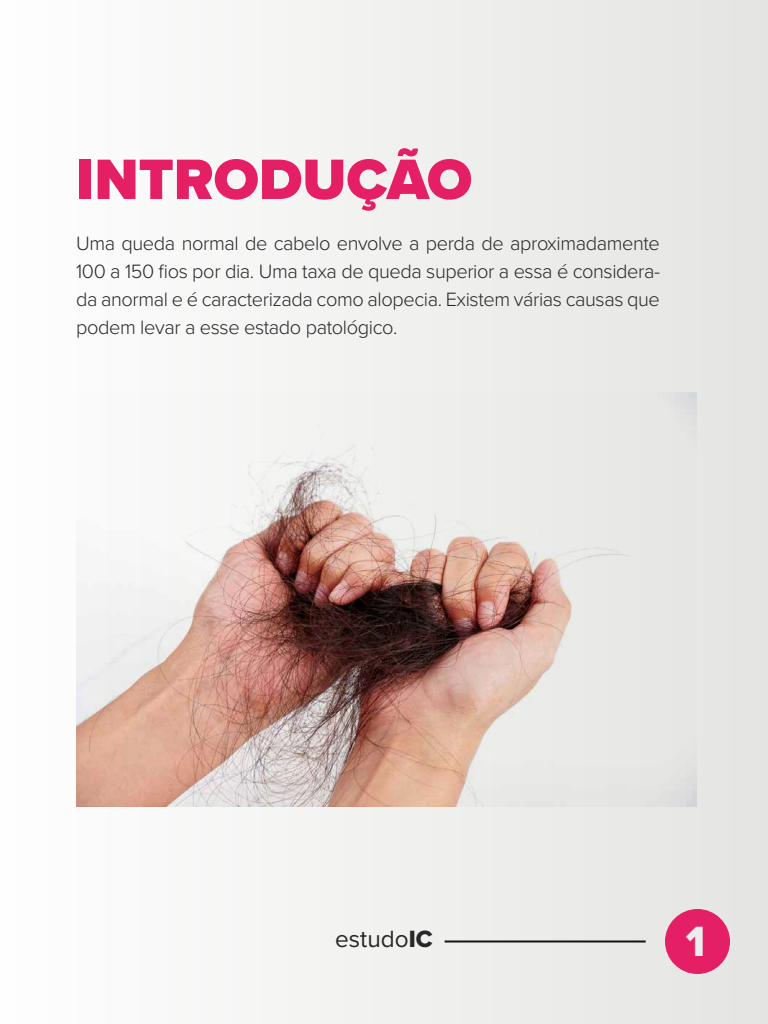
<style>
.page{position:relative;width:768px;height:1024px;background:#fff}
.page>*{position:absolute;margin:0;border:0;box-sizing:border-box;transform-origin:0 0}
.t1{font:900 59px "Proxima Nova";color:#e51f66}
.t2{font:43.9px "Proxima Nova Extrabld";color:#ebeded}
.t3{font:24.4px "Proxima Nova";color:#262828}
.t4{font:300 20px/28px "Proxima Nova";letter-spacing:-.02em;color:#262828;text-align:justify}
.s1{font-family:"Proxima Nova Extrabld"}
</style>
<div class="page">
<div style="left:0;top:0;width:768px;height:1024px;background:linear-gradient(to right,#fefefe,#e4e5e2)"></div>
<div style="left:665px;top:909px;width:65px;height:65px;background:#e51f66;border-radius:50%"></div>
<hr style="left:445px;top:940px;width:201px;height:2px;background:#131314">
<img style="left:76px;top:392px;width:621px;height:414px">
<h1 class="t1" style="left:76px;top:135px;width:398px">INTRODUÇÃO</h1>
<p class="t4" style="left:76px;top:228px;width:586px">Uma queda normal de cabelo envolve a perda de aproximadamente 100 a 150 fios por dia. Uma taxa de queda superior a essa é considera&shy;da anormal e é caracterizada como alopecia. Existem várias causas que podem levar a esse estado patológico.</p>
<p class="t3" style="left:335px;top:921px;width:99px">estudo<span class="s1">IC</span></p>
<h2 class="t2" style="left:686px;top:909px;width:21px">1</h2>
</div>
